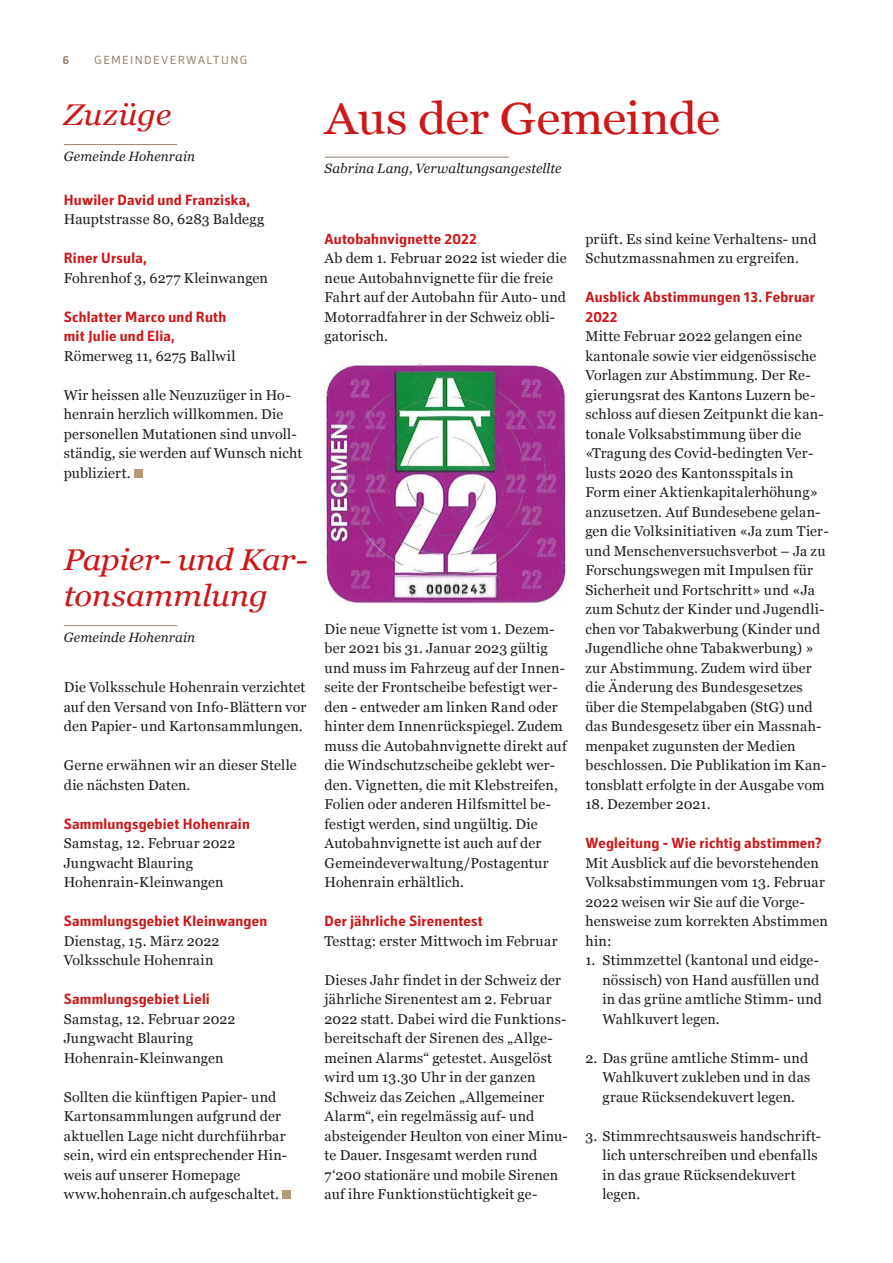
<style>
.page{position:relative;width:893px;height:1263px;background:#fff}
.page>*{position:absolute;margin:0;border:0;box-sizing:border-box;transform-origin:0 0}
.Titel_30{font:45px "Georgia";letter-spacing:-.015em;color:#cd1719;scale:1.1 1}
.Titel_Einspalter_20{font:italic 30px/36px "Georgia";letter-spacing:-.01em;color:#cd1719;scale:1.09 1}
.Titel_Einspalter_20-2{font:italic 30px "Georgia";letter-spacing:-.01em;color:#cd1719;scale:1.1 1}
.Zwischentitel_10_13{font:700 15px/19.5px "Secca Std Demo";letter-spacing:.015em;color:#cd1719}
.Grundtext_links_9_5{font:14.25px/19.5px "Georgia";letter-spacing:.015em;color:#1d1d1b}
.Autor_9{font:italic 13.5px "Georgia";letter-spacing:.01em;color:#1d1d1b}
.t1{font:12px "Secca Std Demo";letter-spacing:.11em;color:#96826e}
.t2{font:700 12px "Secca Std Demo";color:#96826e}
</style>
<div class="page">
<hr style="left:325px;top:157px;width:184px;height:1px;background:#96826e">
<div style="left:134px;top:469px;width:8px;height:9px;background:#b59979"></div>
<hr style="left:64px;top:144px;width:113px;height:1px;background:#96826e">
<div style="left:282px;top:1191px;width:9px;height:8px;background:#b59979"></div>
<hr style="left:64px;top:625px;width:113px;height:1px;background:#96826e">
<img style="left:325px;top:363px;width:241px;height:241px">
<p class="t2" style="left:62px;top:53px;width:8px">6</p>
<p class="t1" style="left:94px;top:53px;width:155px">GEMEINDEVERWALTUNG</p>
<p class="Titel_Einspalter_20-2" style="left:64px;top:93px;width:99px">Zuzüge</p>
<p class="Autor_9" style="left:64px;top:146px;width:133px">Gemeinde Hohenrain</p>
<p class="Zwischentitel_10_13" style="left:64px;top:190px;width:188px">Huwiler David und Franziska,</p>
<p class="Grundtext_links_9_5" style="left:64px;top:209px;width:202px">Hauptstrasse 80, 6283 Baldegg</p>
<p class="Zwischentitel_10_13" style="left:64px;top:249px;width:85px">Riner Ursula,</p>
<p class="Grundtext_links_9_5" style="left:64px;top:267px;width:206px">Fohrenhof 3, 6277 Kleinwangen</p>
<p class="Zwischentitel_10_13" style="left:64px;top:307px;width:164px">Schlatter Marco und Ruth</p>
<p class="Zwischentitel_10_13" style="left:64px;top:327px;width:113px">mit Julie und Elia,</p>
<p class="Grundtext_links_9_5" style="left:64px;top:345px;width:173px">Römerweg 11, 6275 Ballwil</p>
<p class="Grundtext_links_9_5" style="left:64px;top:384px;width:240px">Wir heissen alle Neuzuzüger in Ho&shy;henrain herzlich willkommen. Die personellen Mutationen sind unvoll&shy;ständig, sie werden auf Wunsch nicht publiziert.</p>
<p class="Titel_Einspalter_20" style="left:64px;top:540px;width:225px">Papier- und Kar&shy;tonsammlung</p>
<p class="Autor_9" style="left:64px;top:627px;width:133px">Gemeinde Hohenrain</p>
<p class="Grundtext_links_9_5" style="left:64px;top:677px;width:244px;text-align:justify">Die Volksschule Hohenrain verzichtet auf den Versand von Info-Blättern vor den Papier- und Kartonsammlungen.</p>
<p class="Grundtext_links_9_5" style="left:64px;top:755px;width:234px">Gerne erwähnen wir an dieser Stelle die nächsten Daten.</p>
<p class="Zwischentitel_10_13" style="left:64px;top:814px;width:188px">Sammlungsgebiet Hohenrain</p>
<p class="Grundtext_links_9_5" style="left:64px;top:833px;width:173px">Samstag, 12. Februar 2022<br>Jungwacht Blauring</p>
<p class="Grundtext_links_9_5" style="left:64px;top:872px;width:161px">Hohenrain-Kleinwangen</p>
<p class="Zwischentitel_10_13" style="left:64px;top:912px;width:205px">Sammlungsgebiet Kleinwangen</p>
<p class="Grundtext_links_9_5" style="left:64px;top:930px;width:157px">Dienstag, 15. März 2022<br>Volksschule Hohenrain</p>
<p class="Zwischentitel_10_13" style="left:64px;top:990px;width:148px">Sammlungsgebiet Lieli</p>
<p class="Grundtext_links_9_5" style="left:64px;top:1008px;width:173px">Samstag, 12. Februar 2022<br>Jungwacht Blauring</p>
<p class="Grundtext_links_9_5" style="left:64px;top:1047px;width:161px">Hohenrain-Kleinwangen</p>
<p class="Grundtext_links_9_5" style="left:64px;top:1086px;width:225px">Sollten die künftigen Papier- und<br>Kartonsammlungen aufgrund der aktuellen Lage nicht durchführbar sein, wird ein entsprechender Hin&shy;weis auf unserer Homepage</p>
<p class="Grundtext_links_9_5" style="left:64px;top:1184px;width:217px">www.hohenrain.ch aufgeschaltet.</p>
<p class="Titel_30" style="left:325px;top:85px;width:361px">Aus der Gemeinde</p>
<p class="Autor_9" style="left:325px;top:159px;width:238px">Sabrina Lang, Verwaltungsangestellte</p>
<p class="Zwischentitel_10_13" style="left:325px;top:229px;width:154px">Autobahnvignette 2022</p>
<p class="Grundtext_links_9_5" style="left:325px;top:248px;width:244px">Ab dem 1. Februar 2022 ist wieder die neue Autobahnvignette für die freie<br>Fahrt auf der Autobahn für Auto- und<br>Motorradfahrer in der Schweiz obli&shy;gatorisch.</p>
<p class="Grundtext_links_9_5" style="left:325px;top:618px;width:244px">Die neue Vignette ist vom 1. Dezem&shy;ber 2021 bis 31. Januar 2023 gültig und muss im Fahrzeug auf der Innen&shy;seite der Frontscheibe befestigt wer&shy;den - entweder am linken Rand oder hinter dem Innenrückspiegel. Zudem muss die Autobahnvignette direkt auf die Windschutzscheibe geklebt wer&shy;den. Vignetten, die mit Klebstreifen, Folien oder anderen Hilfsmittel be&shy;festigt werden, sind ungültig. Die Autobahnvignette ist auch auf der Gemeindeverwaltung/Postagentur Hohenrain erhältlich.</p>
<p class="Zwischentitel_10_13" style="left:325px;top:912px;width:160px">Der jährliche Sirenentest</p>
<p class="Grundtext_links_9_5" style="left:325px;top:930px;width:234px">Testtag: erster Mittwoch im Februar</p>
<p class="Grundtext_links_9_5" style="left:325px;top:969px;width:245px">Dieses Jahr findet in der Schweiz der jährliche Sirenentest am 2. Februar 2022 statt. Dabei wird die Funktions&shy;bereitschaft der Sirenen des „Allge&shy;meinen Alarms“ getestet. Ausgelöst wird um 13.30 Uhr in der ganzen Schweiz das Zeichen „Allgemeiner Alarm“, ein regelmässig auf- und absteigender Heulton von einer Minu&shy;te Dauer. Insgesamt werden rund 7‘200 stationäre und mobile Sirenen auf ihre Funktionstüchtigkeit ge-</p>
<p class="Grundtext_links_9_5" style="left:585px;top:228px;width:233px">prüft. Es sind keine Verhaltens- und<br>Schutzmassnahmen zu ergreifen.</p>
<p class="Zwischentitel_10_13" style="left:585px;top:288px;width:231px">Ausblick Abstimmungen 13. Februar<br>2022</p>
<p class="Grundtext_links_9_5" style="left:585px;top:326px;width:245px">Mitte Februar 2022 gelangen eine kantonale sowie vier eidgenössische Vorlagen zur Abstimmung. Der Re&shy;gierungsrat des Kantons Luzern be&shy;schloss auf diesen Zeitpunkt die kan&shy;tonale Volksabstimmung über die «Tragung des Covid-bedingten Ver&shy;lusts 2020 des Kantonsspitals in Form einer Aktienkapitalerhöhung» anzusetzen. Auf Bundesebene gelan&shy;gen die Volksinitiativen «Ja zum Tier&shy;und Menschenversuchsverbot – Ja zu Forschungswegen mit Impulsen für Sicherheit und Fortschritt» und «Ja zum Schutz der Kinder und Jugendli&shy;chen vor Tabakwerbung (Kinder und Jugendliche ohne Tabakwerbung) » zur Abstimmung. Zudem wird über die Änderung des Bundesgesetzes über die Stempelabgaben (StG) und das Bundesgesetz über ein Massnah&shy;menpaket zugunsten der Medien beschlossen. Die Publikation im Kan&shy;tonsblatt erfolgte in der Ausgabe vom</p>
<p class="Grundtext_links_9_5" style="left:585px;top:794px;width:127px">18. Dezember 2021.</p>
<p class="Zwischentitel_10_13" style="left:585px;top:834px;width:237px">Wegleitung - Wie richtig abstimmen?</p>
<p class="Grundtext_links_9_5" style="left:585px;top:852px;width:244px">Mit Ausblick auf die bevorstehenden<br>Volksabstimmungen vom 13. Februar<br>2022 weisen wir Sie auf die Vorge&shy;hensweise zum korrekten Abstimmen hin:</p>
<p class="Grundtext_links_9_5" style="left:602px;top:950px;width:221px;text-indent:-17px">1. Stimmzettel (kantonal und eidge&shy;nössisch) von Hand ausfüllen und in das grüne amtliche Stimm- und<br>Wahlkuvert legen.</p>
<p class="Grundtext_links_9_5" style="left:602px;top:1047px;width:210px;text-indent:-17px">2. Das grüne amtliche Stimm- und<br>Wahlkuvert zukleben und in das graue Rücksendekuvert legen.</p>
<p class="Grundtext_links_9_5" style="left:602px;top:1125px;width:220px;text-indent:-17px">3. Stimmrechtsausweis handschrift&shy;lich unterschreiben und ebenfalls in das graue Rücksendekuvert legen.</p>
</div>
